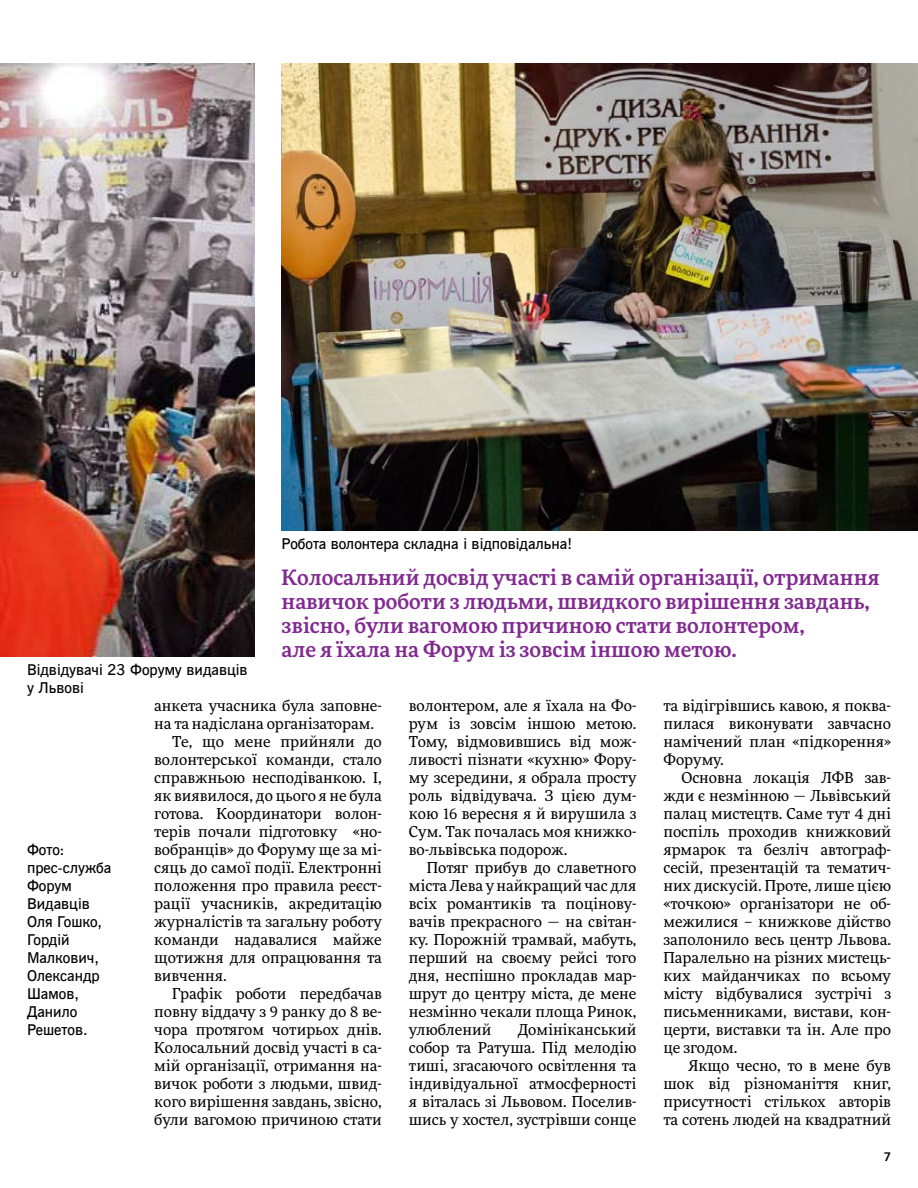
<style>
.page{position:relative;width:918px;height:1188px;background:#fff}
.page>*{position:absolute;margin:0;border:0;box-sizing:border-box;transform-origin:0 0}
.t1{font:500 21px/24px "More Pro";color:#812990}
.t2{font:15px/18px "More Pro";color:#000;text-align:justify}
.t3{font:600 15px/18px "News Gothic BT Web";color:#000}
</style>
<div class="page">
<img style="left:0;top:63px;width:255px;height:594px">
<img style="left:282px;top:63px;width:636px;height:468px">
<p class="t3" style="left:282px;top:535px;width:292px">Робота волонтера складна і відповідальна!</p>
<h1 class="t1" style="left:282px;top:564px;width:600px">Колосальний досвід участі в самій організації, отримання навичок роботи з людьми, швидкого вирішення завдань, звісно, були вагомою причиною стати волонтером,<br>але я їхала на Форум із зовсім іншою метою.</h1>
<p class="t3" style="left:27px;top:661px;width:222px">Відвідувачі 23 Форуму видавців у Львові</p>
<p class="t2" style="left:154px;top:696px;width:229px">анкета учасника була заповне-</p>
<p class="t2" style="left:154px;top:714px;width:221px">на та надіслана організаторам.</p>
<p class="t2" style="left:172px;top:732px;width:211px">Те, що мене прийняли до</p>
<p class="t2" style="left:154px;top:750px;width:229px">волонтерської команди, стало</p>
<p class="t2" style="left:154px;top:768px;width:229px">справжньою несподіванкою. І,</p>
<p class="t2" style="left:154px;top:786px;width:229px">як виявилося, до цього я не була</p>
<p class="t2" style="left:154px;top:804px;width:229px">готова. Координатори волон-</p>
<p class="t2" style="left:154px;top:822px;width:229px">терів почали підготовку «но-</p>
<p class="t2" style="left:154px;top:840px;width:229px">вобранців» до Форуму ще за мі-</p>
<p class="t2" style="left:154px;top:858px;width:229px">сяць до самої події. Електронні</p>
<p class="t2" style="left:154px;top:876px;width:229px">положення про правила реєст-</p>
<p class="t2" style="left:154px;top:894px;width:229px">рації учасників, акредитацію</p>
<p class="t2" style="left:154px;top:912px;width:229px">журналістів та загальну роботу</p>
<p class="t2" style="left:154px;top:930px;width:229px">команди надавалися майже</p>
<p class="t2" style="left:154px;top:948px;width:229px">щотижня для опрацювання та</p>
<p class="t2" style="left:154px;top:966px;width:74px">вивчення.</p>
<p class="t2" style="left:172px;top:984px;width:211px">Графік роботи передбачав</p>
<p class="t2" style="left:154px;top:1002px;width:229px">повну віддачу з 9 ранку до 8 ве-</p>
<p class="t2" style="left:154px;top:1020px;width:229px">чора протягом чотирьох днів.</p>
<p class="t2" style="left:154px;top:1038px;width:229px">Колосальний досвід участі в са-</p>
<p class="t2" style="left:154px;top:1056px;width:229px">мій організації, отримання на-</p>
<p class="t2" style="left:154px;top:1074px;width:229px">вичок роботи з людьми, швид-</p>
<p class="t2" style="left:154px;top:1092px;width:229px">кого вирішення завдань, звісно,</p>
<p class="t2" style="left:154px;top:1110px;width:229px">були вагомою причиною стати</p>
<p class="t2" style="left:663px;top:696px;width:229px">та відігрівшись кавою, я поква&shy;пилася виконувати завчасно намічений план «підкорення» Форуму.</p>
<p class="t2" style="left:663px;top:768px;width:229px;text-indent:18px">Основна локація ЛФВ зав&shy;жди є незмінною — Львівський палац мистецтв. Саме тут 4 дні поспіль проходив книжковий ярмарок та безліч автограф&shy;сесій, презентацій та тематич&shy;них дискусій. Проте, лише цією «точкою» організатори не об&shy;межилися – книжкове дійство заполонило весь центр Львова.<br>Паралельно на різних мистець&shy;ких майданчиках по всьому місту відбувалися зустрічі з письменниками, вистави, кон&shy;церти, виставки та ін. Але про це згодом.</p>
<p class="t2" style="left:663px;top:1056px;width:229px;text-indent:25px">Якщо чесно, то в мене був шок від різноманіття книг, присутності стількох авторів та сотень людей на квадратний</p>
<p class="t2" style="left:409px;top:696px;width:229px">волонтером, але я їхала на Фо&shy;рум із зовсім іншою метою.<br>Тому, відмовившись від мож&shy;ливості пізнати «кухню» Фору&shy;му зсередини, я обрала просту роль відвідувача. З цією дум&shy;кою 16 вересня я й вирушила з Сум. Так почалась моя книжко&shy;во-львівська подорож.</p>
<p class="t2" style="left:409px;top:858px;width:229px;text-indent:18px">Потяг прибув до славетного міста Лева у найкращий час для всіх романтиків та поцінову&shy;вачів прекрасного — на світан&shy;ку. Порожній трамвай, мабуть, перший на своєму рейсі того дня, неспішно прокладав мар&shy;шрут до центру міста, де мене незмінно чекали площа Ринок, улюблений</p>
<p class="t3" style="left:27px;top:841px;width:86px">Фото: прес-служба<br>Форум<br>Видавців<br>Оля Гошко,<br>Гордій<br>Малкович,<br>Олександр<br>Шамов,<br>Данило<br>Решетов.</p>
<p class="t2" style="left:409px;top:1020px;width:229px;text-indent:109px">Домініканський собор та Ратуша. Під мелодію тиші, згасаючого освітлення та індивідуальної атмосферності я віталась зі Львовом. Поселив&shy;шись у хостел, зустрівши сонце</p>
</div>
